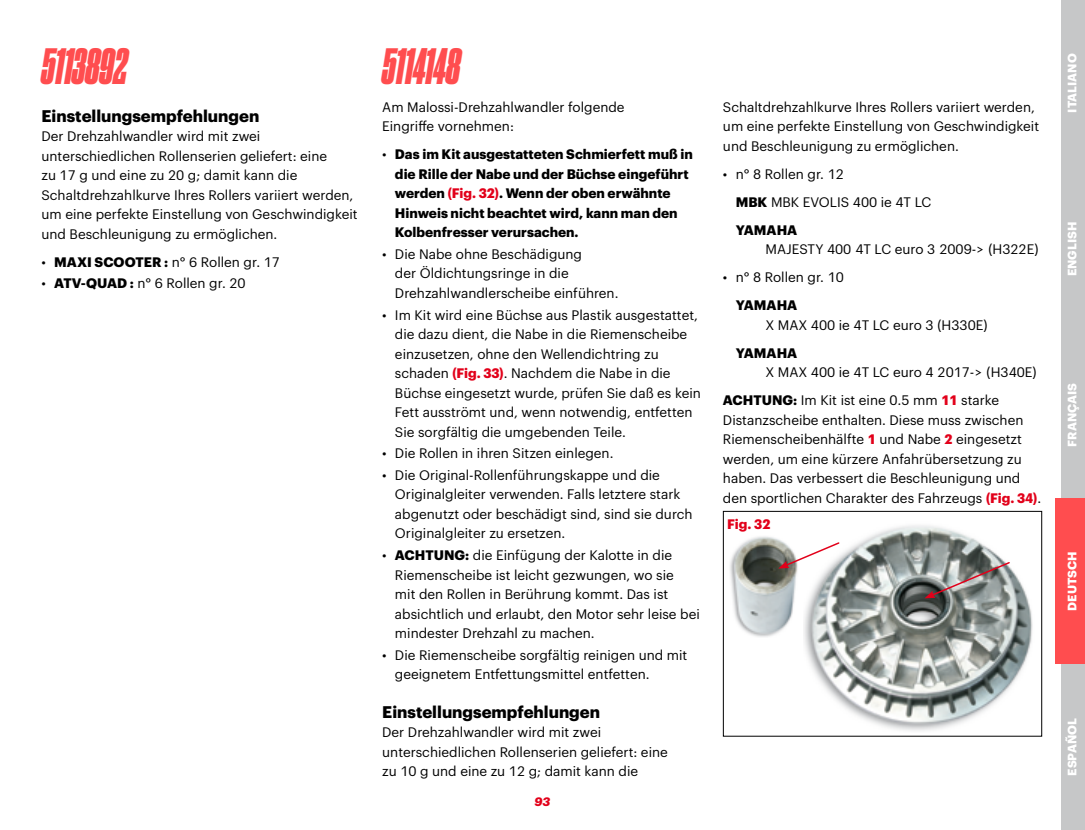
<style>
.page{position:relative;width:1085px;height:830px;background:#fff}
.page>*{position:absolute;margin:0;border:0;box-sizing:border-box;transform-origin:0 0}
.t1{font:italic 48px "Druk Cond Super";color:#ff4d4f}
.t2{font:700 16.5px "Graphik";color:#000}
.t3{font:13.5px/19.5px "Graphik";color:#000}
.t4{font:700 13.5px/19.5px "Graphik";color:#000}
.t5{font:700 13.5px "Graphik";color:#e2001a}
.t6{font:700 12px "Graphik";letter-spacing:.005em;color:#fff}
.t7{font:italic 700 12px "Graphik";color:#e2001a}
.s1{font-weight:700}
.s2{font-weight:400}
.s3{color:#e2001a}
.s4{font-weight:700;color:#e2001a}
</style>
<div class="page">
<div style="left:1061px;top:0;width:23px;height:166px;background:#c6c7c8"></div>
<div style="left:1061px;top:166px;width:23px;height:166px;background:#c6c7c8"></div>
<div style="left:1061px;top:332px;width:23px;height:165px;background:#c6c7c8"></div>
<div style="left:1054px;top:497px;width:30px;height:166px;background:#ff4d4f"></div>
<div style="left:1061px;top:663px;width:23px;height:166px;background:#c6c7c8"></div>
<div style="left:722px;top:510px;width:319px;height:226px;border:1px solid #000"></div>
<img style="left:730px;top:536px;width:68px;height:101px">
<img style="left:804px;top:525px;width:229px;height:206px">
<svg style="left:778px;top:540px;width:62px;height:28px"></svg>
<svg style="left:924px;top:560px;width:86px;height:38px;background:#8e8a89"></svg>
<h1 class="t1" style="left:41px;top:36px;width:87px">5113892</h1>
<p class="t2" style="left:41px;top:103px;width:219px">Einstellungsempfehlungen</p>
<p class="t3" style="left:41px;top:125px;width:318px">Der Drehzahlwandler wird mit zwei unterschiedlichen Rollenserien geliefert: eine<br>zu 17 g und eine zu 20 g; damit kann die Schaltdrehzahlkurve Ihres Rollers variiert werden, um eine perfekte Einstellung von Geschwindigkeit und Beschleunigung zu ermöglichen.</p>
<p class="t3" style="left:41px;top:251px;width:240px">• <span class="s1">MAXI SCOOTER :</span> n° 6 Rollen gr. 17</p>
<p class="t3" style="left:41px;top:272px;width:206px">• <span class="s1">ATV-QUAD :</span> n° 6 Rollen gr. 20</p>
<h1 class="t1" style="left:382px;top:36px;width:80px">5114148</h1>
<p class="t3" style="left:382px;top:96px;width:244px">Am Malossi-Drehzahlwandler folgende<br>Eingriffe vornehmen:</p>
<p class="t4" style="left:395px;top:143px;width:299px;text-indent:-13px"><span class="s2">•</span> Das im Kit ausgestatteten Schmierfett muß in die Rille der Nabe und der Büchse eingeführt werden <span class="s3">(Fig. 32)</span>. Wenn der oben erwähnte Hinweis nicht beachtet wird, kann man den Kolbenfresser verursachen.</p>
<p class="t3" style="left:395px;top:243px;width:225px;text-indent:-13px">• Die Nabe ohne Beschädigung<br>der Öldichtungsringe in die<br>Drehzahlwandlerscheibe einführen.</p>
<p class="t3" style="left:395px;top:303px;width:307px;text-indent:-13px">• Im Kit wird eine Büchse aus Plastik ausgestattet, die dazu dient, die Nabe in die Riemenscheibe einzusetzen, ohne den Wellendichtring zu schaden <span class="s4">(Fig. 33)</span>. Nachdem die Nabe in die Büchse eingesetzt wurde, prüfen Sie daß es kein Fett ausströmt und, wenn notwendig, entfetten Sie sorgfältig die umgebenden Teile.</p>
<p class="t3" style="left:382px;top:442px;width:233px">• Die Rollen in ihren Sitzen einlegen.</p>
<p class="t3" style="left:395px;top:464px;width:299px;text-indent:-13px">• Die Original-Rollenführungskappe und die Originalgleiter verwenden. Falls letztere stark abgenutzt oder beschädigt sind, sind sie durch Originalgleiter zu ersetzen.</p>
<p class="t3" style="left:395px;top:544px;width:306px;text-indent:-13px">• <span class="s1">ACHTUNG:</span> die Einfügung der Kalotte in die Riemenscheibe ist leicht gezwungen, wo sie<br>mit den Rollen in Berührung kommt. Das ist absichtlich und erlaubt, den Motor sehr leise bei mindester Drehzahl zu machen.</p>
<p class="t3" style="left:395px;top:643px;width:294px;text-indent:-13px">• Die Riemenscheibe sorgfältig reinigen und mit geeignetem Entfettungsmittel entfetten.</p>
<p class="t2" style="left:382px;top:698px;width:219px">Einstellungsempfehlungen</p>
<p class="t3" style="left:382px;top:721px;width:287px">Der Drehzahlwandler wird mit zwei unterschiedlichen Rollenserien geliefert: eine zu 10 g und eine zu 12 g; damit kann die</p>
<p class="t7" style="left:534px;top:791px;width:17px">93</p>
<p class="t3" style="left:722px;top:96px;width:318px">Schaltdrehzahlkurve Ihres Rollers variiert werden, um eine perfekte Einstellung von Geschwindigkeit und Beschleunigung zu ermöglichen.</p>
<p class="t3" style="left:735px;top:158px;width:197px;line-height:28px;text-indent:-13px">• n° 8 Rollen gr. 12<br><span class="s1">MBK</span> MBK EVOLIS 400 ie 4T LC<br><span class="s1">YAMAHA</span></p>
<p class="t3" style="left:765px;top:238px;width:274px">MAJESTY 400 4T LC euro 3 2009-&gt; (H322E)</p>
<p class="t3" style="left:722px;top:266px;width:122px">• n° 8 Rollen gr. 10</p>
<p class="t4" style="left:735px;top:294px;width:63px">YAMAHA</p>
<p class="t3" style="left:765px;top:314px;width:223px">X MAX 400 ie 4T LC euro 3 (H330E)</p>
<p class="t4" style="left:735px;top:342px;width:63px">YAMAHA</p>
<p class="t3" style="left:722px;top:357px;width:315px;line-height:28px;text-indent:43px">X MAX 400 ie 4T LC euro 4 2017-&gt; (H340E)<br><span class="s1">ACHTUNG:</span> Im Kit ist eine 0.5 mm <span class="s4">11</span> starke</p>
<p class="t3" style="left:722px;top:409px;width:319px">Distanzscheibe enthalten. Diese muss zwischen Riemenscheibenhälfte <span class="s4">1</span> und Nabe <span class="s4">2</span> eingesetzt werden, um eine kürzere Anfahrübersetzung zu haben. Das verbessert die Beschleunigung und den sportlichen Charakter des Fahrzeugs <span class="s4">(Fig. 34)</span>.</p>
<p class="t5" style="left:727px;top:513px;width:45px">Fig. 32</p>
<p class="t6" style="left:1062px;top:113px;width:61px;rotate:-90deg">ITALIANO</p>
<p class="t6" style="left:1062px;top:276px;width:56px;rotate:-90deg">ENGLISH</p>
<p class="t6" style="left:1062px;top:446px;width:65px;rotate:-90deg">FRANÇAIS</p>
<p class="t6" style="left:1062px;top:610px;width:61px;rotate:-90deg">DEUTSCH</p>
<p class="t6" style="left:1062px;top:775px;width:59px;rotate:-90deg">ESPAÑOL</p>
</div>
